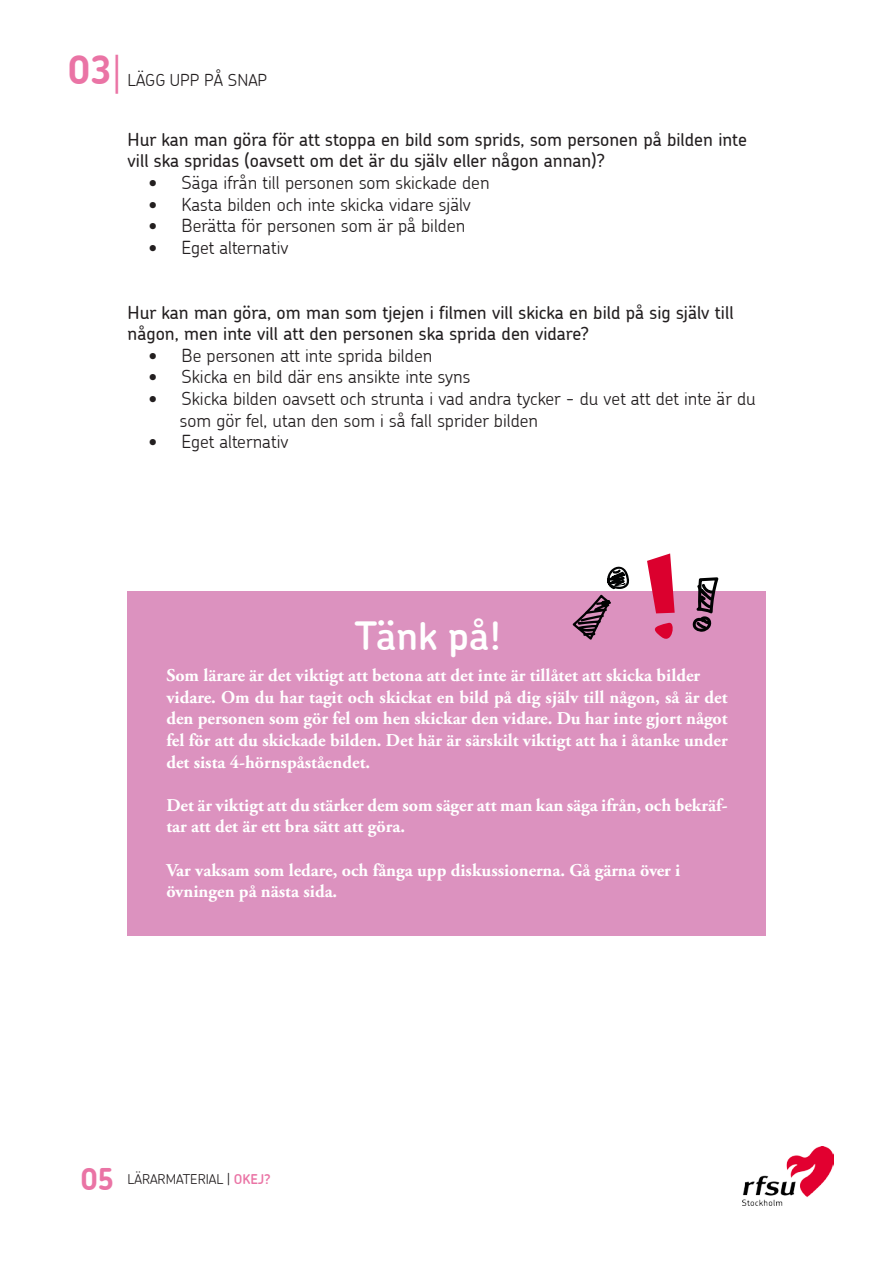
<style>
.page{position:relative;width:893px;height:1263px;background:#fff}
.page>*{position:absolute;margin:0;border:0;box-sizing:border-box;transform-origin:0 0}
.t1{font:600 39px "Chevin";color:#fff}
.t2{font:700 39px "Chevin";color:#ea74a5}
.t3{font:700 30px "Chevin";color:#ea74a5}
.t4{font:700 18px/21.6px "Adobe Garamond Pro";color:#fff;text-align:justify}
.t5{font:300 18px/21.6px "Chevin";color:#231f20}
.t6{font:500 18px/21.6px "Chevin";color:#231f20}
.t7{font:300 16.5px "Chevin";color:#231f20}
.t8{font:300 13.5px "Chevin";color:#231f20}
.s1{font-family:"Minion Pro";font-weight:400}
.s2{font-weight:600;color:#ea74a5}
</style>
<div class="page">
<div style="left:128px;top:591px;width:638px;height:344px;background:#dc92bf"></div>
<svg style="left:573px;top:566px;width:56px;height:74px"></svg>
<svg style="left:692px;top:577px;width:26px;height:55px"></svg>
<svg style="left:647px;top:553px;width:28px;height:60px"></svg>
<svg style="left:654px;top:622px;width:19px;height:17px"></svg>
<img style="left:742px;top:1147px;width:91px;height:59px">
<p class="t2" style="left:68px;top:45px;width:55px">03<span class="s1">|</span></p>
<p class="t7" style="left:128px;top:69px;width:141px">LÄGG UPP PÅ SNAP</p>
<p class="t6" style="left:128px;top:128px;width:621px">Hur kan man göra för att stoppa en bild som sprids, som personen på bilden inte vill ska spridas (oavsett om det är du själv eller någon annan)?</p>
<p class="t5" style="left:149px;top:171px;width:342px">• Säga ifrån till personen som skickade den</p>
<p class="t5" style="left:149px;top:193px;width:324px">• Kasta bilden och inte skicka vidare själv</p>
<p class="t5" style="left:149px;top:215px;width:318px">• Berätta för personen som är på bilden</p>
<p class="t5" style="left:149px;top:236px;width:141px">• Eget alternativ</p>
<p class="t6" style="left:128px;top:301px;width:608px">Hur kan man göra, om man som tjejen i filmen vill skicka en bild på sig själv till någon, men inte vill att den personen ska sprida den vidare?</p>
<p class="t5" style="left:149px;top:344px;width:285px">• Be personen att inte sprida bilden</p>
<p class="t5" style="left:149px;top:366px;width:323px">• Skicka en bild där ens ansikte inte syns</p>
<p class="t5" style="left:180px;top:387px;width:577px;text-indent:-31px">• Skicka bilden oavsett och strunta i vad andra tycker - du vet att det inte är du som gör fel, utan den som i så fall sprider bilden</p>
<p class="t5" style="left:149px;top:431px;width:141px">• Eget alternativ</p>
<p class="t1" style="left:355px;top:610px;width:148px">Tänk på!</p>
<p class="t4" style="left:166px;top:665px;width:535px">Som lärare är det viktigt att betona att det inte är tillåtet att skicka bilder</p>
<p class="t4" style="left:166px;top:687px;width:563px">vidare. Om du har tagit och skickat en bild på dig själv till någon, så är det den personen som gör fel om hen skickar den vidare. Du har inte gjort något fel för att du skickade bilden. Det här är särskilt viktigt att ha i åtanke under det sista 4-hörnspåståendet.</p>
<p class="t4" style="left:166px;top:795px;width:563px">Det är viktigt att du stärker dem som säger att man kan säga ifrån, och bekräf&shy;tar att det är ett bra sätt att göra.</p>
<p class="t4" style="left:166px;top:859px;width:516px">Var vaksam som ledare, och fånga upp diskussionerna. Gå gärna över i</p>
<p class="t4" style="left:166px;top:881px;width:172px">övningen på nästa sida.</p>
<p class="t3" style="left:81px;top:1159px;width:35px">05</p>
<p class="t8" style="left:128px;top:1171px;width:145px">LÄRARMATERIAL | <span class="s2">OKEJ?</span></p>
</div>
